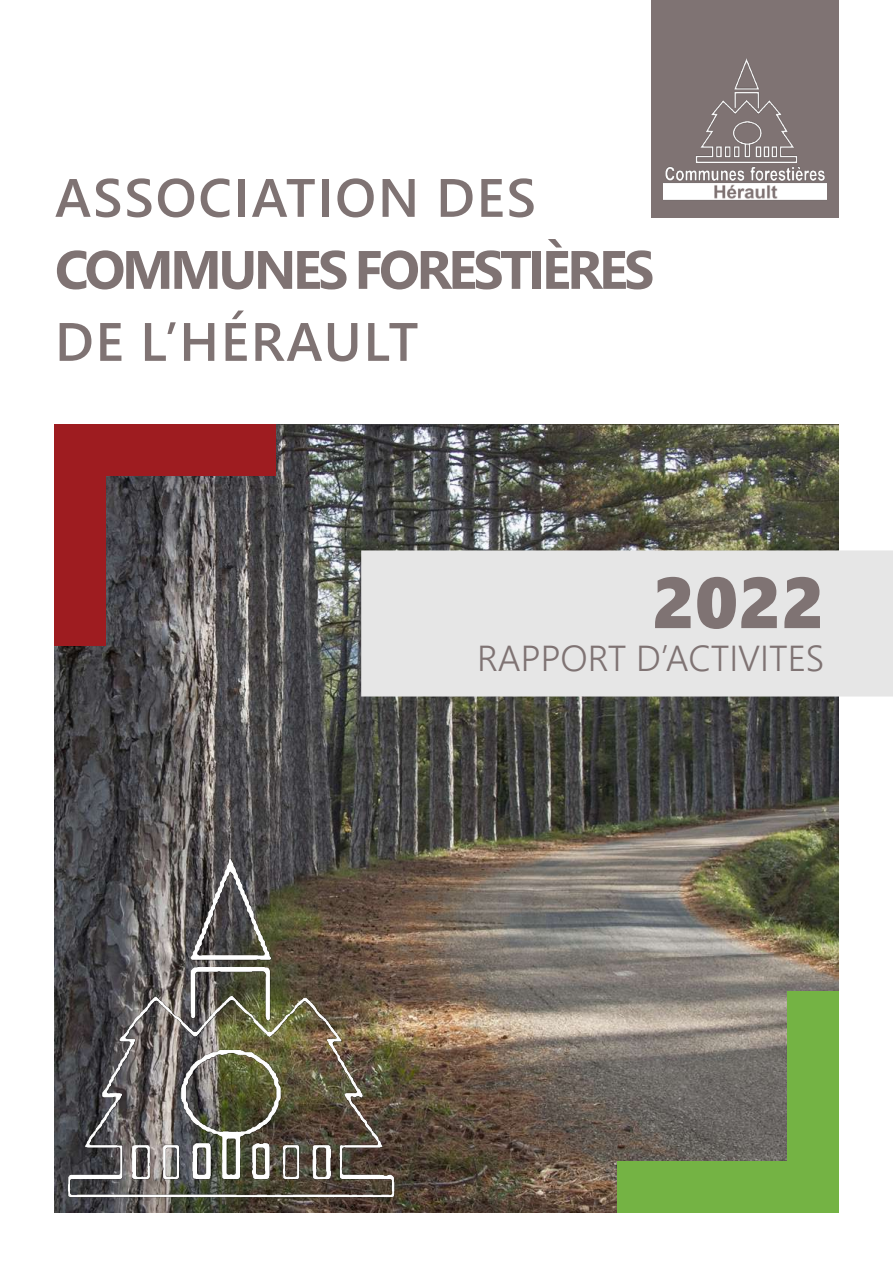
<style>
.page{position:relative;width:893px;height:1263px;background:#fff}
.page>*{position:absolute;margin:0;border:0;box-sizing:border-box;transform-origin:0 0}
.t1{font:72px "Segoe UI Black";color:#7f7373}
.t2{font:600 54px "Segoe UI";letter-spacing:.035em;color:#7f7373}
.t3{font:700 54px "Segoe UI";letter-spacing:-.065em;color:#7f7373}
.t4{font:300 36px "Segoe UI";color:#7f7373}
</style>
<div class="page">
<img style="left:54px;top:424px;width:785px;height:788px">
<div style="left:651px;top:0;width:188px;height:218px;background:#7f7373"></div>
<img style="left:664px;top:58px;width:162px;height:142px">
<div style="left:54px;top:424px;width:51px;height:222px;background:#9e1c20"></div>
<div style="left:54px;top:424px;width:221px;height:51px;background:#9e1c20"></div>
<div style="left:788px;top:991px;width:51px;height:221px;background:#74b344"></div>
<div style="left:618px;top:1161px;width:221px;height:51px;background:#74b344"></div>
<div style="left:366px;top:555px;width:522px;height:137px;background:#e6e6e6"></div>
<div style="left:361px;top:550px;width:532px;height:146px;border:9px solid #e6e6e6"></div>
<img style="left:54px;top:859px;width:442px;height:350px">
<p class="t2" style="left:55px;top:147px;width:482px">ASSOCIATION DES</p>
<p class="t3" style="left:55px;top:219px;width:601px">COMMUNES FORESTIÈRES</p>
<p class="t2" style="left:55px;top:291px;width:365px">DE L’HÉRAULT</p>
<h1 class="t1" style="left:652px;top:550px;width:174px">2022</h1>
<p class="t4" style="left:477px;top:624px;width:349px">RAPPORT D’ACTIVITES</p>
</div>
